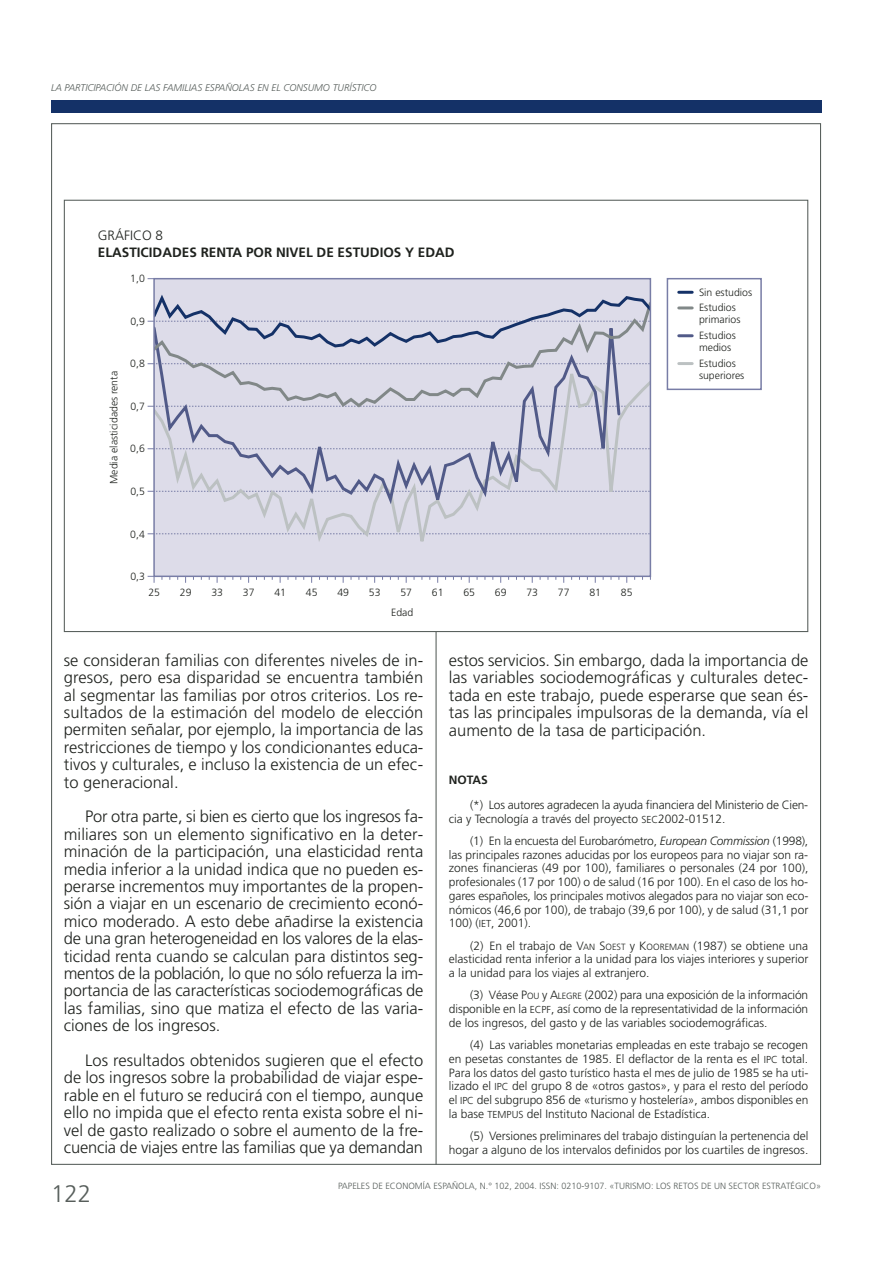
<style>
.page{position:relative;width:893px;height:1263px;background:#fff}
.page>*{position:absolute;margin:0;border:0;box-sizing:border-box;transform-origin:0 0}
.t1{font:300 24px "Frutiger";color:#575e5b}
.t2{font:300 16.5px/17.4px "Frutiger";letter-spacing:.005em;color:#1f221e;text-align:justify}
.t3{font:700 13.5px "Frutiger";color:#1f221e}
.t4{font:300 13.5px "Frutiger";color:#1f221e}
.t5{font:300 12px/13.8px "Frutiger";color:#1f221e;text-align:justify}
.t6{font:700 12px "Frutiger";color:#1f221e}
.t7{font:300 10.5px/12px "Frutiger";color:#1f221e}
.t8{font:italic 300 9.75px "Frutiger";color:#575e5b}
.t9{font:300 9px "Frutiger";color:#575e5b}
.s1{font-size:10.2px}
.s2{font-style:italic}
.s3{font-size:9px}
</style>
<div class="page">
<div style="left:51px;top:100px;width:770px;height:13px;background:#143167"></div>
<hr style="left:435px;top:619px;width:1px;height:546px;background:#575e5b">
<div style="left:154px;top:279px;width:496px;height:297px;background:#dddce9"></div>
<svg style="left:156px;top:409px;width:491px;height:133px"></svg>
<svg style="left:156px;top:409px;width:466px;height:103px"></svg>
<svg style="left:156px;top:349px;width:492px;height:60px"></svg>
<div style="left:153px;top:278px;width:498px;height:299px;border:2px solid #787da6"></div>
<div style="left:666px;top:278px;width:95px;height:112px;border:2px solid #787da6"></div>
<hr style="left:678px;top:291px;width:14px;height:3px;background:#143167">
<hr style="left:678px;top:306px;width:14px;height:3px;background:#818888">
<hr style="left:678px;top:334px;width:14px;height:3px;background:#515a88">
<hr style="left:678px;top:362px;width:14px;height:3px;background:#bcc1c2">
<svg style="left:148px;top:576px;width:7px;height:7px"></svg>
<svg style="left:148px;top:448px;width:502px;height:1px"></svg>
<svg style="left:148px;top:533px;width:502px;height:1px"></svg>
<svg style="left:148px;top:363px;width:502px;height:1px"></svg>
<svg style="left:148px;top:291px;width:502px;height:58px"></svg>
<svg style="left:148px;top:406px;width:502px;height:1px"></svg>
<svg style="left:148px;top:491px;width:502px;height:1px"></svg>
<p class="t8" style="left:51px;top:84px;width:327px">LA PARTICIPACIÓN DE LAS FAMILIAS ESPAÑOLAS EN EL CONSUMO TURÍSTICO</p>
<p class="t4" style="left:98px;top:229px;width:67px">GRÁFICO 8</p>
<p class="t3" style="left:98px;top:247px;width:358px">ELASTICIDADES RENTA POR NIVEL DE ESTUDIOS Y EDAD</p>
<p class="t7" style="left:130px;top:273px;width:16px">1,0</p>
<p class="t7" style="left:130px;top:316px;width:16px">0,9</p>
<p class="t7" style="left:109px;top:484px;width:114px;rotate:-90deg">Media elasticidades renta</p>
<p class="t7" style="left:130px;top:358px;width:16px">0,8</p>
<p class="t7" style="left:130px;top:401px;width:16px">0,7</p>
<p class="t7" style="left:130px;top:444px;width:16px">0,6</p>
<p class="t7" style="left:130px;top:486px;width:16px">0,5</p>
<p class="t7" style="left:130px;top:529px;width:16px">0,4</p>
<p class="t7" style="left:130px;top:571px;width:16px">0,3</p>
<p class="t7" style="left:148px;top:587px;width:13px">25</p>
<p class="t7" style="left:180px;top:587px;width:13px">29</p>
<p class="t7" style="left:211px;top:587px;width:13px">33</p>
<p class="t7" style="left:243px;top:587px;width:13px">37</p>
<p class="t7" style="left:274px;top:587px;width:13px">41</p>
<p class="t7" style="left:306px;top:587px;width:13px">45</p>
<p class="t7" style="left:337px;top:587px;width:13px">49</p>
<p class="t7" style="left:369px;top:587px;width:13px">53</p>
<p class="t7" style="left:400px;top:587px;width:13px">57</p>
<p class="t7" style="left:432px;top:587px;width:13px">61</p>
<p class="t7" style="left:463px;top:587px;width:13px">65</p>
<p class="t7" style="left:495px;top:587px;width:13px">69</p>
<p class="t7" style="left:526px;top:587px;width:13px">73</p>
<p class="t7" style="left:558px;top:587px;width:13px">77</p>
<p class="t7" style="left:589px;top:587px;width:13px">81</p>
<p class="t7" style="left:621px;top:587px;width:13px">85</p>
<p class="t7" style="left:391px;top:607px;width:24px">Edad</p>
<p class="t7" style="left:699px;top:287px;width:55px">Sin estudios</p>
<p class="t7" style="left:699px;top:302px;width:43px">Estudios primarios</p>
<p class="t7" style="left:699px;top:330px;width:38px">Estudios medios</p>
<p class="t7" style="left:699px;top:358px;width:47px">Estudios superiores</p>
<p class="t2" style="left:64px;top:653px;width:361px">se consideran familias con diferentes niveles de in&shy;gresos, pero esa disparidad se encuentra también al segmentar las familias por otros criterios. Los re&shy;sultados de la estimación del modelo de elección permiten señalar, por ejemplo, la importancia de las restricciones de tiempo y los condicionantes educa&shy;tivos y culturales, e incluso la existencia de un efec&shy;to generacional.</p>
<p class="t2" style="left:64px;top:809px;width:361px;text-indent:21px">Por otra parte, si bien es cierto que los ingresos fa&shy;miliares son un elemento significativo en la deter&shy;minación de la participación, una elasticidad renta media inferior a la unidad indica que no pueden es&shy;perarse incrementos muy importantes de la propen&shy;sión a viajar en un escenario de crecimiento econó&shy;mico moderado. A esto debe añadirse la existencia de una gran heterogeneidad en los valores de la elas&shy;ticidad renta cuando se calculan para distintos seg&shy;mentos de la población, lo que no sólo refuerza la im&shy;portancia de las características sociodemográficas de las familias, sino que matiza el efecto de las varia&shy;ciones de los ingresos.</p>
<p class="t2" style="left:64px;top:1053px;width:361px;text-indent:21px">Los resultados obtenidos sugieren que el efecto de los ingresos sobre la probabilidad de viajar espe&shy;rable en el futuro se reducirá con el tiempo, aunque ello no impida que el efecto renta exista sobre el ni&shy;vel de gasto realizado o sobre el aumento de la fre&shy;cuencia de viajes entre las familias que ya demandan</p>
<p class="t2" style="left:449px;top:653px;width:361px">estos servicios. Sin embargo, dada la importancia de las variables sociodemográficas y culturales detec&shy;tada en este trabajo, puede esperarse que sean és&shy;tas las principales impulsoras de la demanda, vía el aumento de la tasa de participación.</p>
<p class="t6" style="left:449px;top:775px;width:41px">NOTAS</p>
<p class="t5" style="left:449px;top:799px;width:361px;text-indent:21px">(*) Los autores agradecen la ayuda financiera del Ministerio de Cien&shy;cia y Tecnología a través del proyecto <span class="s1">SEC</span>2002-01512.</p>
<p class="t5" style="left:449px;top:835px;width:361px;text-indent:21px">(1) En la encuesta del Eurobarómetro, <span class="s2">European Commission</span> (1998), las principales razones aducidas por los europeos para no viajar son ra&shy;zones financieras (49 por 100), familiares o personales (24 por 100), profesionales (17 por 100) o de salud (16 por 100). En el caso de los ho&shy;gares españoles, los principales motivos alegados para no viajar son eco&shy;nómicos (46,6 por 100), de trabajo (39,6 por 100), y de salud (31,1 por 100) (<span class="s1">IET</span>, 2001).</p>
<p class="t5" style="left:449px;top:939px;width:361px;text-indent:21px">(2) En el trabajo de V<span class="s3">AN</span> S<span class="s3">OEST</span> y K<span class="s3">OOREMAN</span> (1987) se obtiene una elasticidad renta inferior a la unidad para los viajes interiores y superior a la unidad para los viajes al extranjero.</p>
<p class="t5" style="left:449px;top:989px;width:361px;text-indent:21px">(3) Véase P<span class="s3">OU</span> y A<span class="s3">LEGRE</span> (2002) para una exposición de la información disponible en la <span class="s1">ECPF</span>, así como de la representatividad de la información de los ingresos, del gasto y de las variables sociodemográficas.</p>
<p class="t5" style="left:449px;top:1039px;width:361px;text-indent:21px">(4) Las variables monetarias empleadas en este trabajo se recogen en pesetas constantes de 1985. El deflactor de la renta es el <span class="s1">IPC</span> total.<br>Para los datos del gasto turístico hasta el mes de julio de 1985 se ha uti&shy;lizado el <span class="s1">IPC</span> del grupo 8 de «otros gastos», y para el resto del período el <span class="s1">IPC</span> del subgrupo 856 de «turismo y hostelería», ambos disponibles en la base <span class="s1">TEMPUS</span> del Instituto Nacional de Estadística.</p>
<p class="t5" style="left:449px;top:1130px;width:361px;text-align:right">(5) Versiones preliminares del trabajo distinguían la pertenencia del hogar a alguno de los intervalos definidos por los cuartiles de ingresos.</p>
<h1 class="t1" style="left:51px;top:1184px;width:42px">122</h1>
<p class="t9" style="left:338px;top:1182px;width:484px">PAPELES DE ECONOMÍA ESPAÑOLA, N.° 102, 2004. ISSN: 0210-9107. «TURISMO: LOS RETOS DE UN SECTOR ESTRATÉGICO»</p>
</div>
